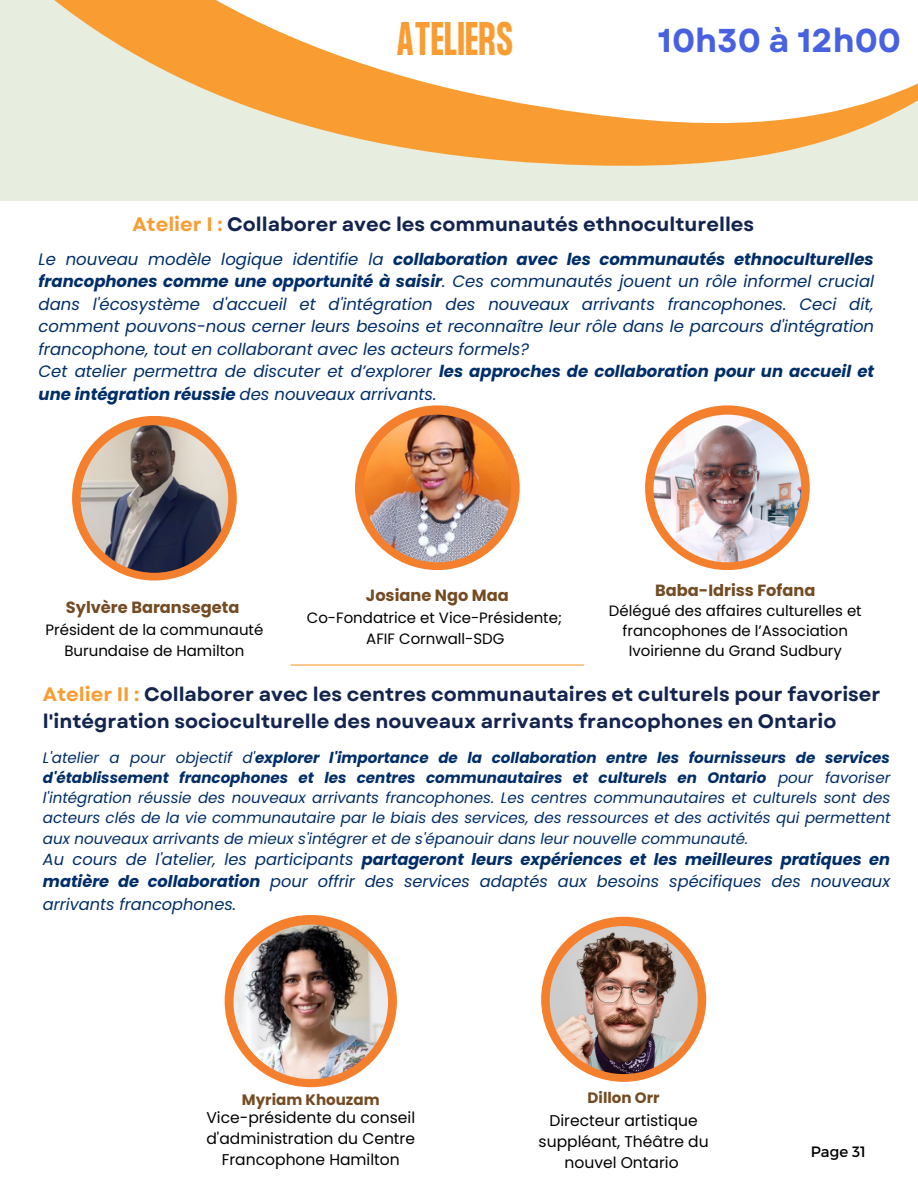
<style>
.page{position:relative;width:918px;height:1188px;background:#fff}
.page>*{position:absolute;margin:0;border:0;box-sizing:border-box;transform-origin:0 0}
.t1{font:700 41.25px "Formula Condensed";color:#f99d32}
.t2{font:700 33px "Garet";color:#4761e1}
.t3{font:700 19.5px/27px "Garet";color:#13244f}
.t4{font:italic 16.5px/22.5px "Poppins";color:#012e68;text-align:justify}
.t5{font:italic 700 16.5px/22.5px "Poppins";color:#012e68}
.t6{font:italic 16.2px/22.5px "Poppins";color:#012e68;text-align:justify}
.t7{font:700 16.2px "Poppins";color:#744c24}
.t8{font:15.6px/21.1px "Poppins";color:#000;text-align:center}
.t9{font:italic 15.15px/20.2px "Poppins";color:#012e68;text-align:justify}
.t10{font:700 15.15px "Poppins";color:#744c24}
.t11{font:15px/20.1px "Poppins";color:#000;text-align:center}
.t12{font:15px "Montserrat";color:#000}
.s1{color:#f99d32}
.s2{font-weight:700}
.s3{font-weight:400}
</style>
<div class="page">
<svg style="left:0;top:0;width:918px;height:201px"></svg>
<div style="left:72px;top:416px;width:165px;height:165px;background:#f47f2d;border-radius:50%"></div>
<img style="left:81px;top:425px;width:147px;height:148px;border-radius:50%">
<hr style="left:290px;top:664px;width:294px;height:2px;background:#f99d32">
<div style="left:355px;top:405px;width:165px;height:165px;background:#f47f2d;border-radius:50%"></div>
<img style="left:364px;top:415px;width:147px;height:147px;border-radius:50%">
<div style="left:225px;top:915px;width:172px;height:172px;background:#f47f2d;border-radius:50%"></div>
<img style="left:234px;top:925px;width:154px;height:154px;border-radius:50%">
<div style="left:541px;top:917px;width:165px;height:165px;background:#f47f2d;border-radius:50%"></div>
<img style="left:550px;top:926px;width:148px;height:148px;border-radius:50%">
<div style="left:645px;top:405px;width:165px;height:165px;background:#f47f2d;border-radius:50%"></div>
<img style="left:654px;top:415px;width:147px;height:147px;border-radius:50%">
<p class="t1" style="left:396px;top:18px;width:119px">ATELIERS</p>
<p class="t2" style="left:658px;top:17px;width:245px">10h30 à 12h00</p>
<p class="t3" style="left:132px;top:211px;width:623px"><span class="s1">Atelier I :</span> Collaborer avec les communautés ethnoculturelles</p>
<p class="t4" style="left:39px;top:248px;width:837px">Le nouveau modèle logique identifie la <span class="s2">collaboration avec les communautés ethnoculturelles francophones comme une opportunité à saisir</span>. Ces communautés jouent un rôle informel crucial dans l'écosystème d'accueil et d'intégration des nouveaux arrivants francophones. Ceci dit, comment pouvons-nous cerner leurs besoins et reconnaître leur rôle dans le parcours d'intégration francophone, tout en collaborant avec les acteurs formels?</p>
<p class="t5" style="left:39px;top:360px;width:837px"><span class="s3">Cet atelier permettra de discuter et d’explorer</span> les approches de collaboration pour un accueil et une intégration réussie <span class="s3">des nouveaux arrivants.</span></p>
<p class="t7" style="left:66px;top:596px;width:175px">Sylvère Baransegeta</p>
<p class="t11" style="left:45px;top:619px;width:219px;line-height:20.7px">Président de la communauté<br>Burundaise de Hamilton</p>
<p class="t7" style="left:366px;top:584px;width:144px">Josiane Ngo Maa</p>
<p class="t11" style="left:307px;top:608px;width:257px">Co-Fondatrice et Vice-Présidente;<br>AFIF Cornwall-SDG</p>
<p class="t7" style="left:655px;top:579px;width:162px">Baba-Idriss Fofana</p>
<p class="t11" style="left:609px;top:600px;width:254px">Délégué des affaires culturelles et francophones de l’Association<br>Ivoirienne du Grand Sudbury</p>
<p class="t3" style="left:43px;top:681px;width:839px"><span class="s1">Atelier II :</span> Collaborer avec les centres communautaires et culturels pour favoriser l'intégration socioculturelle des nouveaux arrivants francophones en Ontario</p>
<p class="t9" style="left:43px;top:747px;width:849px">L'atelier a pour objectif d'<span class="s2">explorer l'importance de la collaboration entre les fournisseurs de services d'établissement francophones et les centres communautaires et culturels en Ontario</span> pour favoriser l'intégration réussie des nouveaux arrivants francophones. Les centres communautaires et culturels sont des acteurs clés de la vie communautaire par le biais des services, des ressources et des activités qui permettent aux nouveaux arrivants de mieux s'intégrer et de s'épanouir dans leur nouvelle communauté.</p>
<p class="t6" style="left:43px;top:848px;width:849px">Au cours de l'atelier, les participants <span class="s2">partageront leurs expériences et les meilleures pratiques en matière de collaboration</span> pour offrir des services adaptés aux besoins spécifiques des nouveaux arrivants francophones.</p>
<p class="t10" style="left:242px;top:1089px;width:139px">Myriam Khouzam</p>
<p class="t8" style="left:206px;top:1107px;width:210px">Vice-présidente du conseil d'administration du Centre<br>Francophone Hamilton</p>
<p class="t10" style="left:588px;top:1088px;width:74px">Dillon Orr</p>
<p class="t8" style="left:539px;top:1110px;width:172px">Directeur artistique suppléant, Théâtre du nouvel Ontario</p>
<p class="t12" style="left:811px;top:1142px;width:57px">Page 31</p>
</div>
